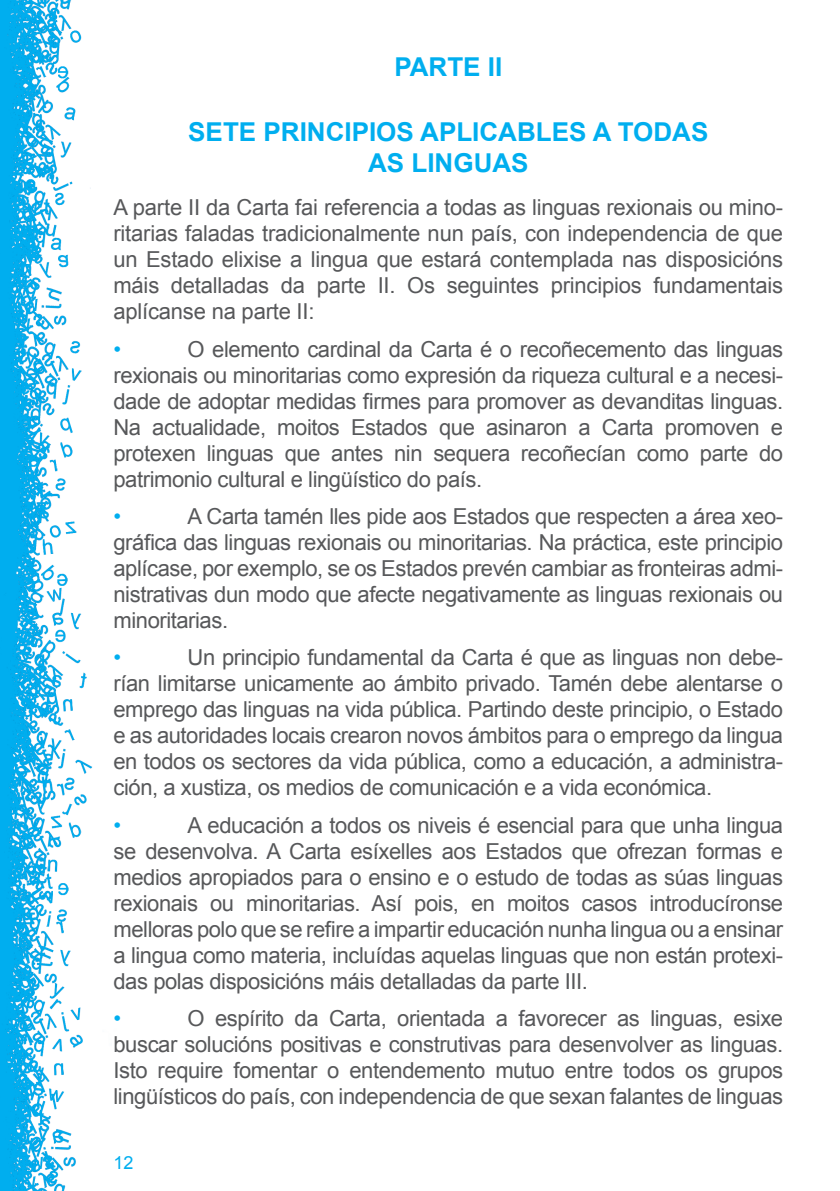
<style>
.page{position:relative;width:840px;height:1191px;background:#fff}
.page>*{position:absolute;margin:0;border:0;box-sizing:border-box;transform-origin:0 0}
.t1{font:700 26px/31.2px "Arial";color:#00aeef;text-align:center}
.t2{font:22px/26px "Arial";letter-spacing:-.02em;color:#57585a;text-align:justify}
.t3{font:22px "Arial";color:#00aeef}
.t4{font:18px "Arial";color:#00aeef}
</style>
<div class="page">
<img style="left:0;top:0;width:93px;height:1191px">
<p class="t1" style="left:394px;top:51px;width:109px">PARTE II</p>
<p class="t1" style="left:188px;top:116px;width:521px">SETE PRINCIPIOS APLICABLES A TODAS<br>AS LINGUAS</p>
<p class="t2" style="left:113px;top:194px;width:670px">A parte II da Carta fai referencia a todas as linguas rexionais ou mino&shy;ritarias faladas tradicionalmente nun país, con independencia de que un Estado elixise a lingua que estará contemplada nas disposicións máis detalladas da parte II. Os seguintes principios fundamentais aplícanse na parte II:</p>
<p class="t2" style="left:113px;top:336px;width:670px;text-indent:74px">O elemento cardinal da Carta é o recoñecemento das linguas rexionais ou minoritarias como expresión da riqueza cultural e a necesi&shy;dade de adoptar medidas firmes para promover as devanditas linguas.<br>Na actualidade, moitos Estados que asinaron a Carta promoven e protexen linguas que antes nin sequera recoñecían como parte do patrimonio cultural e lingüístico do país.</p>
<p class="t2" style="left:113px;top:503px;width:670px;text-indent:74px">A Carta tamén lles pide aos Estados que respecten a área xeo&shy;gráfica das linguas rexionais ou minoritarias. Na práctica, este principio aplícase, por exemplo, se os Estados prevén cambiar as fronteiras admi&shy;nistrativas dun modo que afecte negativamente as linguas rexionais ou minoritarias.</p>
<p class="t2" style="left:113px;top:644px;width:670px;text-indent:74px">Un principio fundamental da Carta é que as linguas non debe&shy;rían limitarse unicamente ao ámbito privado. Tamén debe alentarse o emprego das linguas na vida pública. Partindo deste principio, o Estado e as autoridades locais crearon novos ámbitos para o emprego da lingua en todos os sectores da vida pública, como a educación, a administra&shy;ción, a xustiza, os medios de comunicación e a vida económica.</p>
<p class="t2" style="left:113px;top:812px;width:670px;text-indent:74px">A educación a todos os niveis é esencial para que unha lingua se desenvolva. A Carta esíxelles aos Estados que ofrezan formas e medios apropiados para o ensino e o estudo de todas as súas linguas rexionais ou minoritarias. Así pois, en moitos casos introducíronse melloras polo que se refire a impartir educación nunha lingua ou a ensinar a lingua como materia, incluídas aquelas linguas que non están protexi&shy;das polas disposicións máis detalladas da parte III.</p>
<p class="t2" style="left:113px;top:1005px;width:670px;text-indent:74px">O espírito da Carta, orientada a favorecer as linguas, esixe buscar solucións positivas e construtivas para desenvolver as linguas.<br>Isto require fomentar o entendemento mutuo entre todos os grupos lingüísticos do país, con independencia de que sexan falantes de linguas</p>
<p class="t3" style="left:113px;top:336px;width:9px">•</p>
<p class="t3" style="left:113px;top:504px;width:9px">•</p>
<p class="t3" style="left:113px;top:645px;width:9px">•</p>
<p class="t3" style="left:113px;top:812px;width:9px">•</p>
<p class="t3" style="left:113px;top:1006px;width:9px">•</p>
<p class="t4" style="left:113px;top:1152px;width:22px">12</p>
</div>
